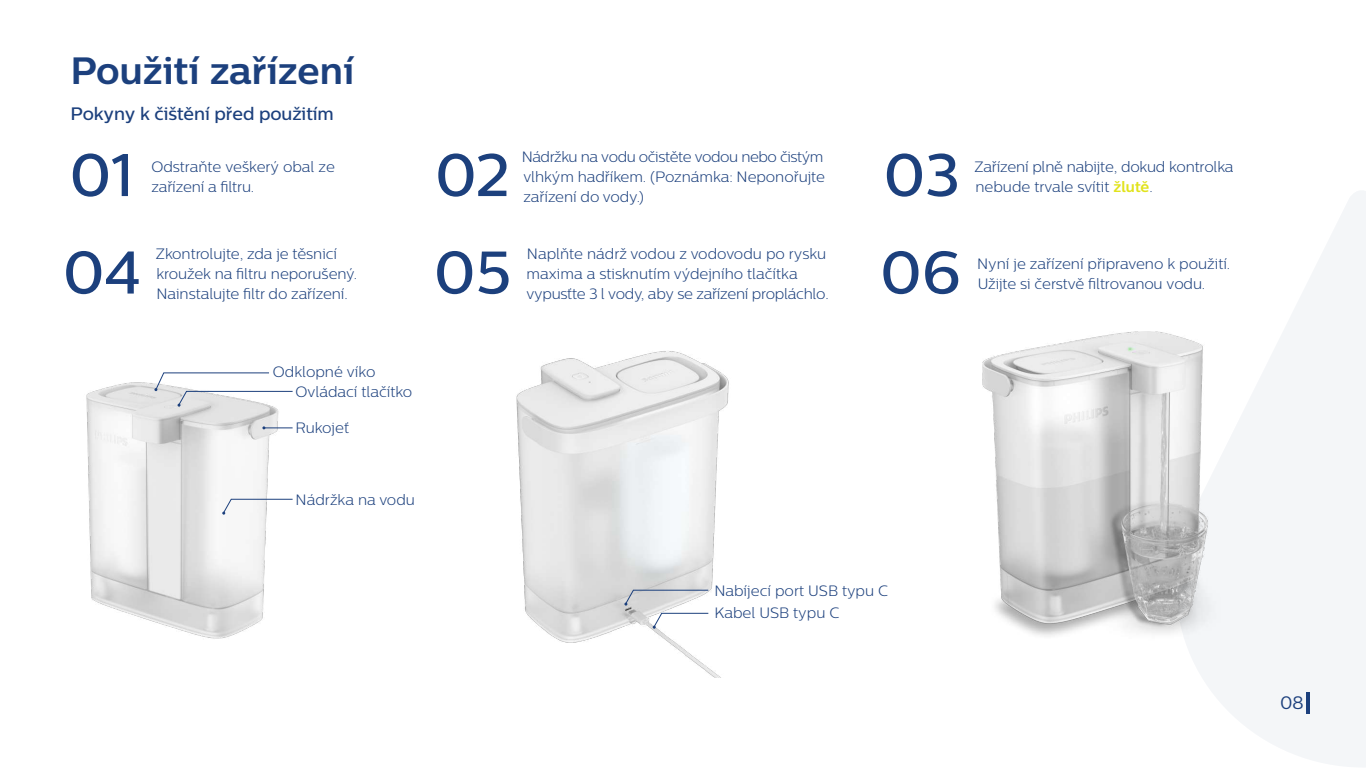
<style>
.page{position:relative;width:1366px;height:768px;background:#fff}
.page>*{position:absolute;margin:0;border:0;box-sizing:border-box;transform-origin:0 0}
.t1{font:500 60px "Centrale Sans";letter-spacing:-.015em;color:#1c407d}
.t2{font:700 38px "Centrale Sans";color:#1c407d}
.t3{font:500 18px "Centrale Sans";letter-spacing:-.005em;color:#1c407d}
.t4{font:18px "Centrale Sans";color:#1c407d}
.t5{font:300 15px/20px "Centrale Sans";letter-spacing:-.005em;color:#1c407d}
.s1{font-weight:700;color:#e1e31c}
</style>
<div class="page">
<svg style="left:1186px;top:191px;width:180px;height:576px;fill:#f4f6f8"></svg>
<img style="left:516px;top:351px;width:213px;height:326px">
<img style="left:86px;top:383px;width:193px;height:256px">
<img style="left:982px;top:331px;width:239px;height:310px">
<svg style="left:154px;top:372px;width:139px;height:35px"></svg>
<svg style="left:222px;top:499px;width:71px;height:16px"></svg>
<svg style="left:262px;top:426px;width:31px;height:3px"></svg>
<svg style="left:624px;top:590px;width:85px;height:16px"></svg>
<svg style="left:653px;top:613px;width:56px;height:16px"></svg>
<hr style="left:1306px;top:692px;width:4px;height:22px;background:#1c407d">
<h2 class="t2" style="left:70px;top:55px;width:285px">Použití zařízení</h2>
<p class="t3" style="left:70px;top:107px;width:265px">Pokyny k čištění před použitím</p>
<p class="t5" style="left:151px;top:158px;width:185px">Odstraňte veškerý obal ze zařízení a filtru.</p>
<h1 class="t1" style="left:435px;top:151px;width:76px">02</h1>
<p class="t5" style="left:522px;top:148px;width:305px;text-align:justify">Nádržku na vodu očistěte vodou nebo čistým vlhkým hadříkem. (Poznámka: Neponořujte zařízení do vody.)</p>
<h1 class="t1" style="left:883px;top:151px;width:78px">03</h1>
<p class="t5" style="left:975px;top:158px;width:260px">Zařízení plně nabijte, dokud kontrolka nebude trvale svítit <span class="s1">žlutě</span>.</p>
<h1 class="t1" style="left:69px;top:151px;width:66px">01</h1>
<h1 class="t1" style="left:63px;top:249px;width:79px">04</h1>
<p class="t5" style="left:156px;top:245px;width:203px">Zkontrolujte, zda je těsnicí kroužek na filtru neporušený.<br>Nainstalujte filtr do zařízení.</p>
<h1 class="t1" style="left:434px;top:249px;width:79px">05</h1>
<p class="t5" style="left:527px;top:245px;width:304px">Naplňte nádrž vodou z vodovodu po rysku maxima a stisknutím výdejního tlačítka vypusťte 3 l vody, aby se zařízení propláchlo.</p>
<h1 class="t1" style="left:880px;top:249px;width:83px">06</h1>
<p class="t5" style="left:977px;top:255px;width:255px">Nyní je zařízení připraveno k použití.<br>Užijte si čerstvě filtrovanou vodu.</p>
<p class="t5" style="left:273px;top:364px;width:104px">Odklopné víko</p>
<p class="t5" style="left:296px;top:384px;width:118px">Ovládací tlačítko</p>
<p class="t5" style="left:296px;top:419px;width:55px">Rukojeť</p>
<p class="t5" style="left:296px;top:491px;width:121px">Nádržka na vodu</p>
<p class="t5" style="left:714px;top:580px;width:175px;line-height:22.7px">Nabíjecí port USB typu C<br>Kabel USB typu C</p>
<p class="t4" style="left:1280px;top:695px;width:25px">08</p>
</div>
